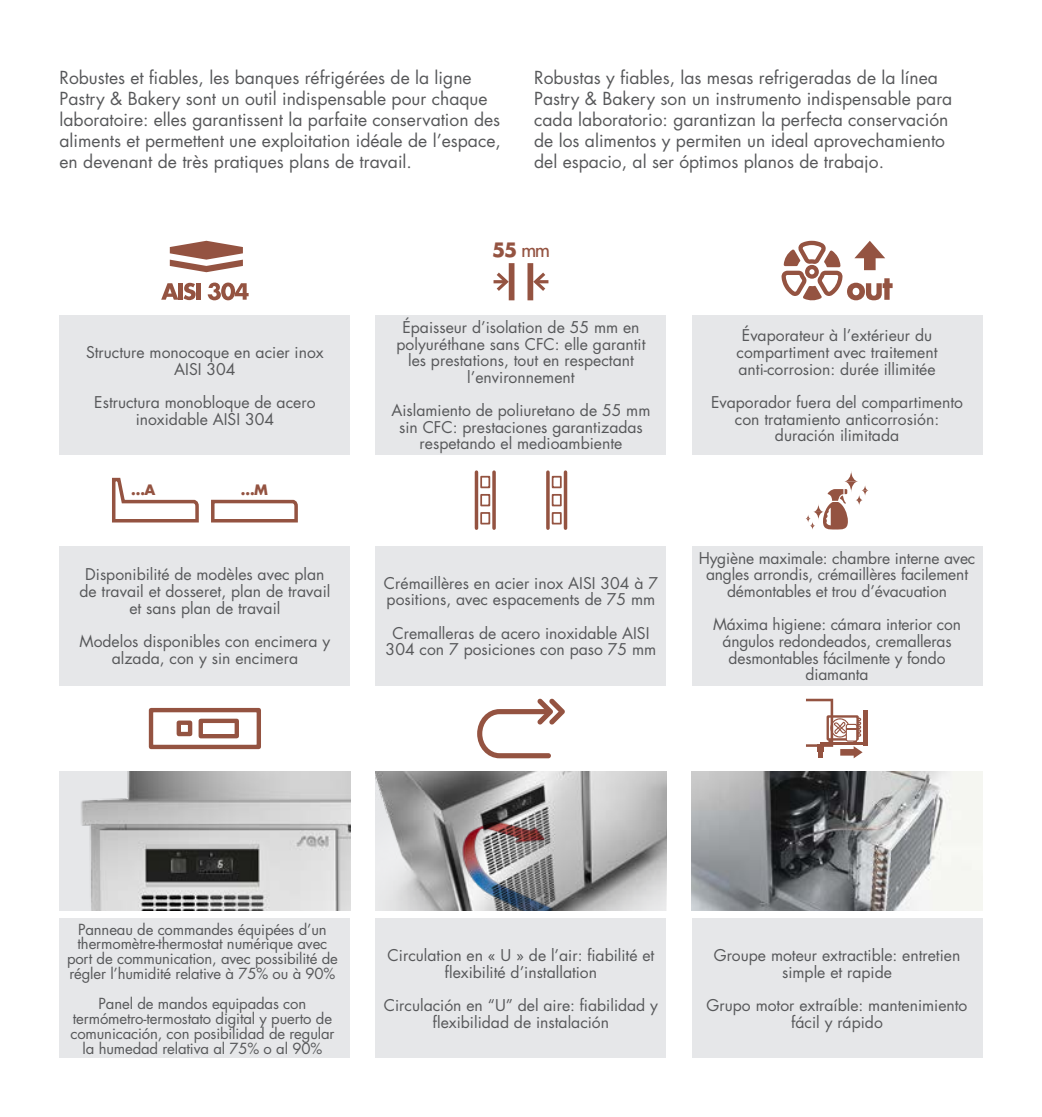
<style>
.page{position:relative;width:1042px;height:1117px;background:#fff}
.page>*{position:absolute;margin:0;border:0;box-sizing:border-box;transform-origin:0 0}
.t1{font:700 19.25px "Futura Std";color:#945341}
.t2{font:17.5px/21px "Futura Std";color:#57585a}
.t3{font:15.75px/16.6px "Futura Std";color:#57585a;text-align:center}
.t4{font:14.88px/14.9px "Futura Std";letter-spacing:-.01em;color:#57585a;text-align:center}
.t5{font:700 14px "Futura Std";color:#945341}
.s1{font-weight:500}
</style>
<div class="page">
<svg style="left:161px;top:283px;width:35px;height:17px"></svg>
<div style="left:196px;top:283px;width:5px;height:16px;background:#945341"></div>
<svg style="left:208px;top:282px;width:41px;height:18px"></svg>
<svg style="left:170px;top:241px;width:73px;height:31px"></svg>
<div style="left:60px;top:918px;width:290px;height:139px;background:#e6e7e9"></div>
<div style="left:376px;top:918px;width:290px;height:139px;background:#e6e7e9"></div>
<div style="left:60px;top:315px;width:290px;height:139px;background:#e6e7e9"></div>
<div style="left:60px;top:546px;width:290px;height:139px;background:#e6e7e9"></div>
<div style="left:376px;top:315px;width:290px;height:139px;background:#e6e7e9"></div>
<div style="left:692px;top:546px;width:290px;height:139px;background:#e6e7e9"></div>
<div style="left:692px;top:315px;width:290px;height:139px;background:#e6e7e9"></div>
<div style="left:376px;top:546px;width:290px;height:139px;background:#e6e7e9"></div>
<div style="left:692px;top:918px;width:290px;height:139px;background:#e6e7e9"></div>
<img style="left:60px;top:771px;width:290px;height:139px">
<svg style="left:493px;top:269px;width:16px;height:25px"></svg>
<div style="left:509px;top:263px;width:5px;height:37px;background:#945341"></div>
<svg style="left:533px;top:269px;width:16px;height:25px"></svg>
<div style="left:527px;top:263px;width:6px;height:37px;background:#945341"></div>
<svg style="left:781px;top:241px;width:111px;height:60px"></svg>
<img style="left:376px;top:771px;width:290px;height:139px">
<img style="left:447px;top:822px;width:114px;height:88px">
<svg style="left:477px;top:698px;width:88px;height:60px"></svg>
<hr style="left:820px;top:742px;width:44px;height:2px;background:#945341">
<div style="left:863px;top:710px;width:5px;height:36px;background:#945341"></div>
<svg style="left:806px;top:698px;width:56px;height:60px"></svg>
<svg style="left:211px;top:499px;width:87px;height:24px"></svg>
<svg style="left:112px;top:477px;width:87px;height:46px"></svg>
<svg style="left:806px;top:471px;width:63px;height:59px"></svg>
<div style="left:149px;top:707px;width:112px;height:42px;border:4px solid #945341"></div>
<div style="left:199px;top:718px;width:40px;height:20px;border:4px solid #945341"></div>
<div style="left:177px;top:720px;width:15px;height:16px;border:4px solid #945341"></div>
<hr style="left:564px;top:472px;width:3px;height:56px;background:#945341">
<svg style="left:546px;top:472px;width:4px;height:56px"></svg>
<div style="left:552px;top:475px;width:10px;height:13px;border:2px solid #945341"></div>
<div style="left:552px;top:494px;width:10px;height:12px;border:2px solid #945341"></div>
<div style="left:552px;top:512px;width:10px;height:12px;border:2px solid #945341"></div>
<svg style="left:492px;top:472px;width:4px;height:56px"></svg>
<hr style="left:475px;top:472px;width:3px;height:56px;background:#945341">
<div style="left:480px;top:475px;width:10px;height:13px;border:2px solid #945341"></div>
<div style="left:480px;top:494px;width:10px;height:12px;border:2px solid #945341"></div>
<div style="left:480px;top:512px;width:10px;height:12px;border:2px solid #945341"></div>
<img style="left:692px;top:771px;width:290px;height:139px">
<p class="t2" style="left:60px;top:67px;width:443px">Robustes et fiables, les banques réfrigérées de la ligne Pastry &amp; Bakery sont un outil indispensable pour chaque laboratoire: elles garantissent la parfaite conservation des aliments et permettent une exploitation idéale de l’espace, en devenant de très pratiques plans de travail.</p>
<p class="t2" style="left:534px;top:67px;width:420px">Robustas y fiables, las mesas refrigeradas de la línea Pastry &amp; Bakery son un instrumento indispensable para cada laboratorio: garantizan la perfecta conservación de los alimentos y permiten un ideal aprovechamiento del espacio, al ser óptimos planos de trabajo.</p>
<p class="t3" style="left:86px;top:344px;width:239px">Structure monocoque en acier inox<br>AISI 304</p>
<p class="t3" style="left:94px;top:394px;width:223px">Estructura monobloque de acero inoxidable AISI 304</p>
<p class="t5" style="left:131px;top:480px;width:26px">…A</p>
<p class="t5" style="left:241px;top:480px;width:28px">…M</p>
<p class="t3" style="left:85px;top:566px;width:241px">Disponibilité de modèles avec plan</p>
<p class="t3" style="left:79px;top:583px;width:252px">de travail et dosseret, plan de travail</p>
<p class="t3" style="left:129px;top:599px;width:152px">et sans plan de travail</p>
<p class="t3" style="left:80px;top:633px;width:252px">Modelos disponibles con encimera y alzada, con y sin encimera</p>
<p class="t1" style="left:492px;top:236px;width:59px">55 <span class="s1">mm</span></p>
<p class="t3" style="left:396px;top:319px;width:250px">Épaisseur d’isolation de 55 mm en polyuréthane sans CFC: elle garantit les prestations, tout en respectant l’environnement</p>
<p class="t3" style="left:391px;top:402px;width:260px">Aislamiento de poliuretano de 55 mm sin CFC: prestaciones garantizadas respetando el medioambiente</p>
<p class="t3" style="left:384px;top:574px;width:276px;text-align:left">Crémaillères en acier inox AISI 304 à 7 positions, avec espacements de 75 mm</p>
<p class="t3" style="left:386px;top:624px;width:272px">Cremalleras de acero inoxidable AISI<br>304 con 7 posiciones con paso 75 mm</p>
<p class="t3" style="left:736px;top:327px;width:202px">Évaporateur à l’extérieur du compartiment avec traitement anti-corrosion: durée illimitée</p>
<p class="t3" style="left:711px;top:394px;width:253px">Evaporador fuera del compartimento</p>
<p class="t3" style="left:735px;top:410px;width:206px">con tratamiento anticorrosión:</p>
<p class="t3" style="left:775px;top:427px;width:126px">duración ilimitada</p>
<p class="t3" style="left:699px;top:549px;width:278px">Hygiène maximale: chambre interne avec angles arrondis, crémaillères facilement démontables et trou d’évacuation</p>
<p class="t3" style="left:713px;top:616px;width:249px">Máxima higiene: cámara interior con ángulos redondeados, cremalleras desmontables fácilmente y fondo diamanta</p>
<p class="t4" style="left:67px;top:921px;width:272px">Panneau de commandes équipées d’un thermomètre-thermostat numérique avec port de communication, avec possibilité de régler l’humidité relative à 75% ou à 90%</p>
<p class="t4" style="left:70px;top:995px;width:265px">Panel de mandos equipadas con termómetro-termostato digital y puerto de comunicación, con posibilidad de regular la humedad relativa al 75% o al 90%</p>
<p class="t3" style="left:388px;top:946px;width:268px">Circulation en « U » de l’air: fiabilité et flexibilité d’installation</p>
<p class="t3" style="left:384px;top:996px;width:276px">Circulación en “U” del aire: fiabilidad y flexibilidad de instalación</p>
<p class="t3" style="left:714px;top:946px;width:248px">Groupe moteur extractible: entretien simple et rapide</p>
<p class="t3" style="left:706px;top:996px;width:262px">Grupo motor extraíble: mantenimiento fácil y rápido</p>
</div>
